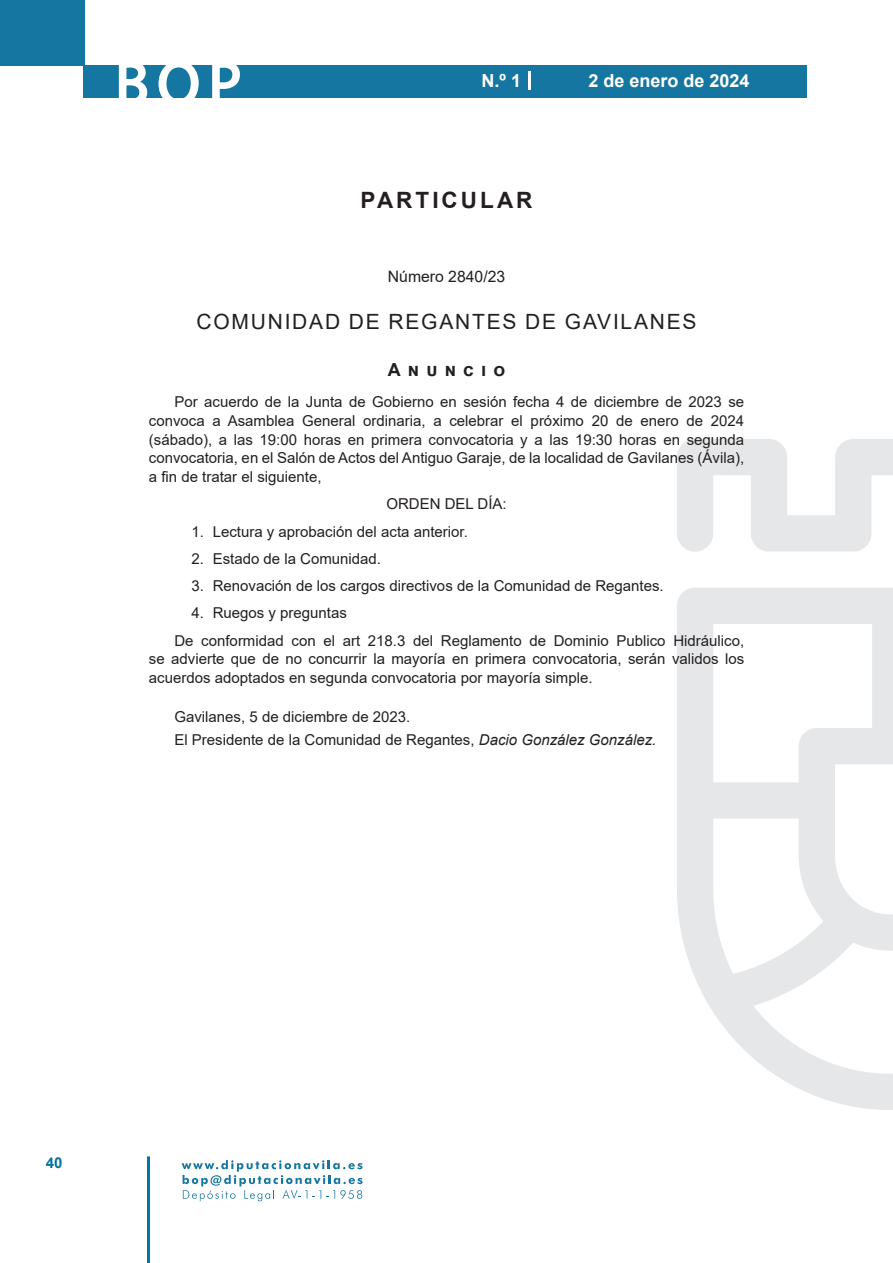
<style>
.page{position:relative;width:893px;height:1263px;background:#fff}
.page>*{position:absolute;margin:0;border:0;box-sizing:border-box;transform-origin:0 0}
.t1{font:500 61.5px "Avant Garde";color:#fff}
.h1__secion{font:700 22.5px "Arial";letter-spacing:.135em;color:#231f20}
.h2__organismo{font:21px "Arial";letter-spacing:.085em;color:#231f20}
.t2{font:700 18px "Arial";color:#fff}
.anuncio{font:700 18px "Arial";letter-spacing:.4em;color:#231f20}
.numero{font:15.75px "Arial";color:#231f20}
.texto_normal{font:15px/18.8px "Arial";color:#231f20;text-align:justify}
.firma{font:15px "Arial";color:#231f20}
.fecha{font:15px "Arial";color:#231f20}
.texto_centrado{font:15px "Arial";color:#231f20}
.t3{font:700 15px "Arial";color:#04739f}
.s1{font-style:italic}
</style>
<div class="page">
<div style="left:0;top:0;width:85px;height:65px;background:#1676a2"></div>
<div style="left:84px;top:65px;width:723px;height:33px;background:#1676a2"></div>
<svg style="left:118px;top:65px;width:30px;height:33px"></svg>
<svg style="left:158px;top:65px;width:41px;height:33px"></svg>
<svg style="left:212px;top:65px;width:28px;height:33px"></svg>
<svg style="left:182px;top:1160px;width:181px;height:41px"></svg>
<hr style="left:147px;top:1156px;width:3px;height:107px;background:#04739f">
<svg style="left:529px;top:71px;width:2px;height:19px"></svg>
<svg style="left:677px;top:439px;width:216px;height:671px"></svg>
<h1 class="t1" style="left:115px;top:46px;width:128px">BOP</h1>
<p class="t2" style="left:482px;top:68px;width:41px">N.º 1</p>
<p class="t2" style="left:588px;top:68px;width:163px">2 de enero de 2024</p>
<p class="h1__secion" style="left:361px;top:184px;width:173px">PARTICULAR</p>
<p class="numero" style="left:388px;top:266px;width:119px">Número 2840/23</p>
<p class="h2__organismo" style="left:196px;top:307px;width:502px">COMUNIDAD DE REGANTES DE GAVILANES</p>
<p class="anuncio" style="left:388px;top:357px;width:119px">Anuncio</p>
<p class="texto_normal" style="left:149px;top:392px;width:597px;text-indent:26px">Por acuerdo de la Junta de Gobierno en sesión fecha 4 de diciembre de 2023 se convoca a Asamblea General ordinaria, a celebrar el próximo 20 de enero de 2024 (sábado), a las 19:00 horas en primera convocatoria y a las 19:30 horas en segunda convocatoria, en el Salón de Actos del Antiguo Garaje, de la localidad de Gavilanes (Ávila), a fin de tratar el siguiente,</p>
<p class="texto_centrado" style="left:386px;top:494px;width:122px">ORDEN DEL DÍA:</p>
<p class="texto_normal" style="left:191px;top:522px;width:278px">1. Lectura y aprobación del acta anterior.</p>
<p class="texto_normal" style="left:191px;top:549px;width:191px">2. Estado de la Comunidad.</p>
<p class="texto_normal" style="left:191px;top:576px;width:474px">3. Renovación de los cargos directivos de la Comunidad de Regantes.</p>
<p class="texto_normal" style="left:191px;top:604px;width:157px">4. Ruegos y preguntas</p>
<p class="texto_normal" style="left:149px;top:631px;width:597px;text-indent:26px">De conformidad con el art 218.3 del Reglamento de Dominio Publico Hidráulico, se advierte que de no concurrir la mayoría en primera convocatoria, serán validos los acuerdos adoptados en segunda convocatoria por mayoría simple.</p>
<p class="fecha" style="left:174px;top:707px;width:237px">Gavilanes, 5 de diciembre de 2023.</p>
<p class="firma" style="left:174px;top:729px;width:483px">El Presidente de la Comunidad de Regantes, <span class="s1">Dacio González González.</span></p>
<p class="t3" style="left:46px;top:1152px;width:18px">40</p>
</div>
